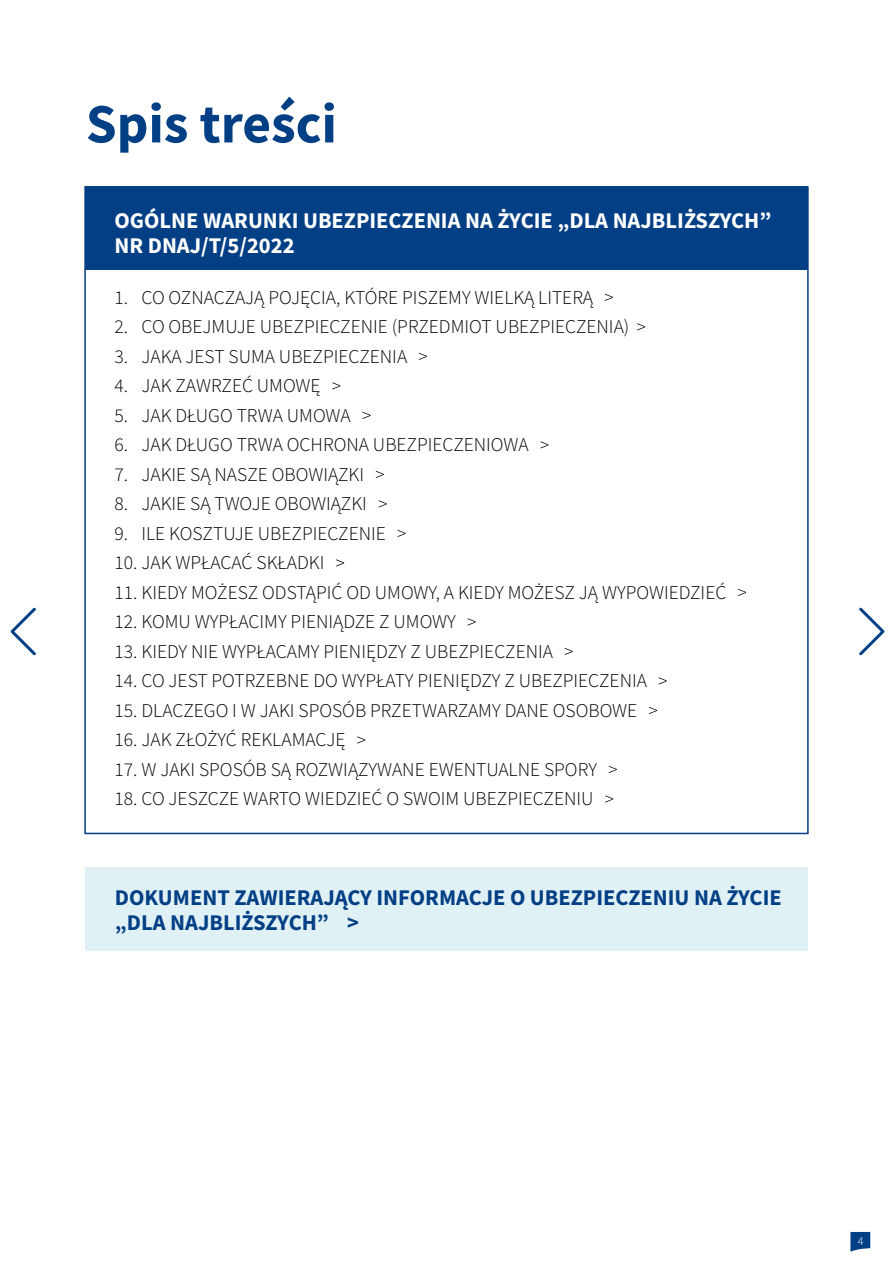
<style>
.page{position:relative;width:893px;height:1263px;background:#fff}
.page>*{position:absolute;margin:0;border:0;box-sizing:border-box;transform-origin:0 0}
.t1{font:700 55.5px "Source Sans Pro";color:#033f85}
.t2{font:700 22.5px/25.5px "Source Sans Pro";color:#033f85}
.t3{font:700 22.5px/25.5px "Source Sans Pro";color:#fff}
.t4{font:300 19.5px "Source Sans Pro";color:#000}
.t5{font:300 12px "Source Sans Pro";color:#fff}
</style>
<div class="page">
<svg style="left:850px;top:1232px;width:20px;height:20px"></svg>
<svg style="left:859px;top:607px;width:26px;height:49px"></svg>
<div style="left:85px;top:187px;width:723px;height:83px;background:#033f85"></div>
<svg style="left:605px;top:294px;width:8px;height:7px"></svg>
<svg style="left:637px;top:323px;width:8px;height:7px"></svg>
<svg style="left:419px;top:353px;width:8px;height:7px"></svg>
<svg style="left:332px;top:382px;width:8px;height:7px"></svg>
<svg style="left:363px;top:412px;width:8px;height:7px"></svg>
<svg style="left:540px;top:441px;width:8px;height:7px"></svg>
<svg style="left:376px;top:471px;width:8px;height:7px"></svg>
<svg style="left:379px;top:500px;width:8px;height:7px"></svg>
<svg style="left:398px;top:530px;width:8px;height:7px"></svg>
<svg style="left:336px;top:559px;width:8px;height:7px"></svg>
<svg style="left:738px;top:589px;width:8px;height:7px"></svg>
<svg style="left:468px;top:618px;width:8px;height:7px"></svg>
<svg style="left:565px;top:648px;width:8px;height:7px"></svg>
<svg style="left:659px;top:677px;width:8px;height:7px"></svg>
<svg style="left:649px;top:707px;width:8px;height:7px"></svg>
<svg style="left:357px;top:736px;width:8px;height:7px"></svg>
<svg style="left:609px;top:766px;width:8px;height:7px"></svg>
<svg style="left:605px;top:795px;width:8px;height:8px"></svg>
<div style="left:85px;top:867px;width:723px;height:83px;background:#e0f1f5"></div>
<svg style="left:10px;top:607px;width:26px;height:49px"></svg>
<h1 class="t1" style="left:86px;top:86px;width:253px">Spis treści</h1>
<p class="t3" style="left:114px;top:207px;width:659px">OGÓLNE WARUNKI UBEZPIECZENIA NA ŻYCIE „DLA NAJBLIŻSZYCH”<br>NR DNAJ/T/5/2022</p>
<p class="t4" style="left:114px;top:285px;width:480px">1. CO OZNACZAJĄ POJĘCIA, KTÓRE PISZEMY WIELKĄ LITERĄ</p>
<p class="t4" style="left:114px;top:315px;width:516px">2. CO OBEJMUJE UBEZPIECZENIE (PRZEDMIOT UBEZPIECZENIA)</p>
<p class="t4" style="left:114px;top:344px;width:294px">3. JAKA JEST SUMA UBEZPIECZENIA</p>
<p class="t4" style="left:114px;top:374px;width:208px">4. JAK ZAWRZEĆ UMOWĘ</p>
<p class="t4" style="left:114px;top:403px;width:238px">5. JAK DŁUGO TRWA UMOWA</p>
<p class="t4" style="left:114px;top:433px;width:416px">6. JAK DŁUGO TRWA OCHRONA UBEZPIECZENIOWA</p>
<p class="t4" style="left:114px;top:462px;width:251px">7. JAKIE SĄ NASZE OBOWIĄZKI</p>
<p class="t4" style="left:114px;top:492px;width:254px">8. JAKIE SĄ TWOJE OBOWIĄZKI</p>
<p class="t4" style="left:114px;top:521px;width:273px">9. ILE KOSZTUJE UBEZPIECZENIE</p>
<p class="t4" style="left:114px;top:551px;width:211px">10. JAK WPŁACAĆ SKŁADKI</p>
<p class="t4" style="left:114px;top:580px;width:613px">11. KIEDY MOŻESZ ODSTĄPIĆ OD UMOWY, A KIEDY MOŻESZ JĄ WYPOWIEDZIEĆ</p>
<p class="t4" style="left:114px;top:610px;width:343px">12. KOMU WYPŁACIMY PIENIĄDZE Z UMOWY</p>
<p class="t4" style="left:114px;top:639px;width:440px">13. KIEDY NIE WYPŁACAMY PIENIĘDZY Z UBEZPIECZENIA</p>
<p class="t4" style="left:114px;top:669px;width:534px">14. CO JEST POTRZEBNE DO WYPŁATY PIENIĘDZY Z UBEZPIECZENIA</p>
<p class="t4" style="left:114px;top:698px;width:524px">15. DLACZEGO I W JAKI SPOSÓB PRZETWARZAMY DANE OSOBOWE</p>
<p class="t4" style="left:114px;top:728px;width:233px">16. JAK ZŁOŻYĆ REKLAMACJĘ</p>
<p class="t4" style="left:114px;top:757px;width:484px">17. W JAKI SPOSÓB SĄ ROZWIĄZYWANE EWENTUALNE SPORY</p>
<p class="t4" style="left:114px;top:787px;width:481px">18. CO JESZCZE WARTO WIEDZIEĆ O SWOIM UBEZPIECZENIU</p>
<p class="t2" style="left:115px;top:884px;width:668px">DOKUMENT ZAWIERAJĄCY INFORMACJE O UBEZPIECZENIU NA ŻYCIE „DLA NAJBLIŻSZYCH” &gt;</p>
<p class="t5" style="left:858px;top:1233px;width:7px">4</p>
</div>
